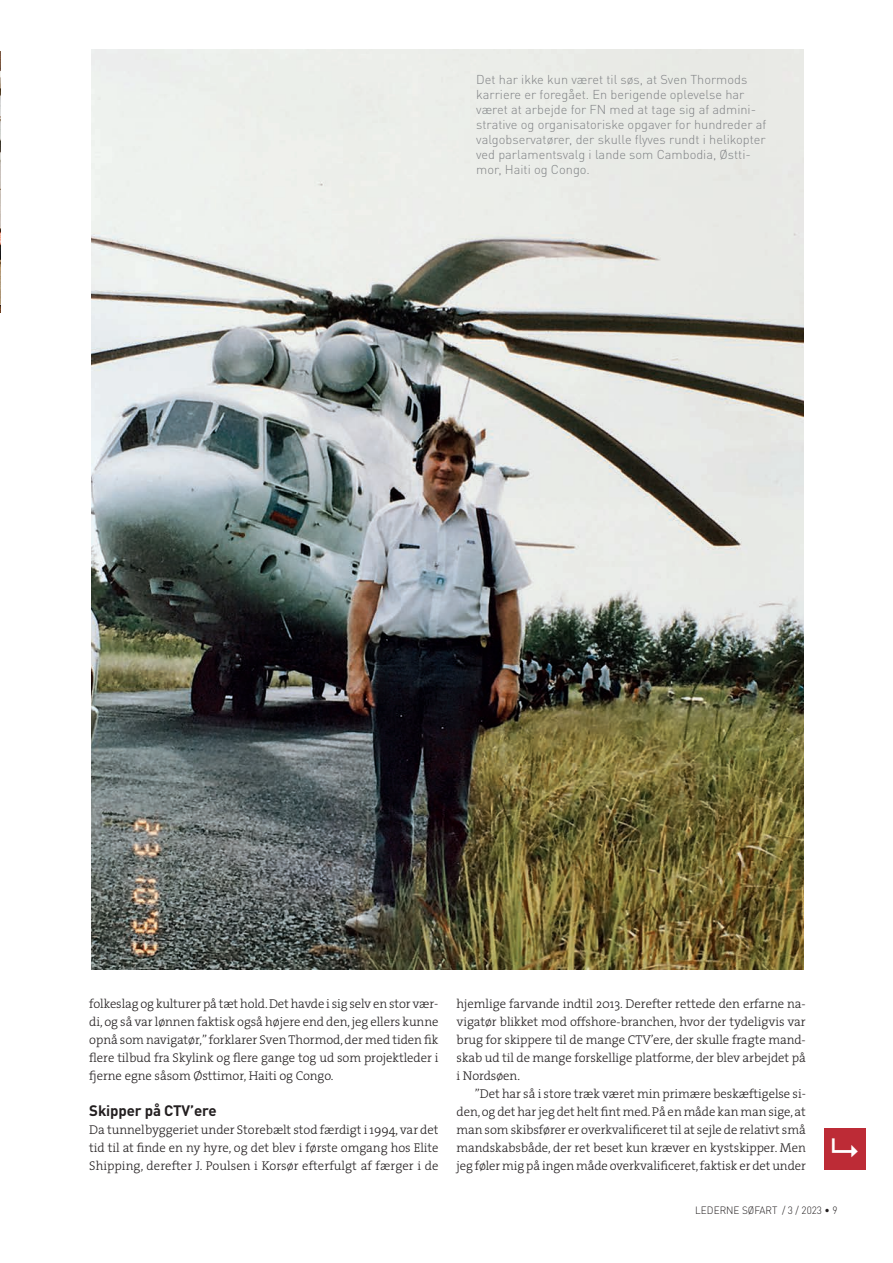
<style>
.page{position:relative;width:893px;height:1263px;background:#fff}
.page>*{position:absolute;margin:0;border:0;box-sizing:border-box;transform-origin:0 0}
.t1{font:700 15px "DINOT";letter-spacing:-.01em;color:#231f20}
.t2{font:12.75px/18px "The Serif HP3 Lig";letter-spacing:-.01em;color:#231f20;text-align:justify}
.t3{font:300 12.75px/18px "The Serif";letter-spacing:-.005em;color:#231f20;text-align:justify}
.t4{font:300 12.75px/15px "DINOT";color:#808285}
.t5{font:300 10.5px "DINOT";color:#231f20;scale:.95 1}
</style>
<div class="page">
<div style="left:824px;top:1128px;width:41px;height:41px;background:#bd2b36"></div>
<img style="left:0;top:51px;width:1px;height:262px">
<img style="left:91px;top:50px;width:712px;height:920px">
<p class="t4" style="left:476px;top:72px;width:292px">Det har ikke kun været til søs, at Sven Thormods karriere er foregået. En berigende oplevelse har været at arbejde for FN med at tage sig af admini&shy;strative og organisatoriske opgaver for hundreder af valgobservatører, der skulle flyves rundt i helikopter ved parlamentsvalg i lande som Cambodia, Østti&shy;mor, Haiti og Congo.</p>
<p class="t2" style="left:89px;top:995px;width:351px">folkeslag og kulturer på tæt hold. Det havde i sig selv en stor vær&shy;di, og så var lønnen faktisk også højere end den, jeg ellers kunne opnå som navigatør,” forklarer Sven Thormod, der med tiden fik flere tilbud fra Skylink og flere gange tog ud som projektleder i fjerne egne såsom Østtimor, Haiti og Congo.</p>
<p class="t1" style="left:89px;top:1101px;width:129px">Skipper på CTV’ere</p>
<p class="t3" style="left:89px;top:1120px;width:351px">Da tunnelbyggeriet under Storebælt stod færdigt i 1994, var det tid til at finde en ny hyre, og det blev i første omgang hos Elite Shipping, derefter J. Poulsen i Korsør efterfulgt af færger i de</p>
<p class="t3" style="left:457px;top:994px;width:351px">hjemlige farvande indtil 2013. Derefter rettede den erfarne na&shy;vigatør blikket mod offshore-branchen, hvor der tydeligvis var brug for skippere til de mange CTV’ere, der skulle fragte mand&shy;skab ud til de mange forskellige platforme, der blev arbejdet på i Nordsøen.</p>
<p class="t2" style="left:457px;top:1085px;width:351px;text-indent:18px">”Det har så i store træk været min primære beskæftigelse si&shy;den, og det har jeg det helt fint med. På en måde kan man sige, at man som skibsfører er overkvalificeret til at sejle de relativt små mandskabsbåde, der ret beset kun kræver en kystskipper. Men jeg føler mig på ingen måde overkvalificeret, faktisk er det under</p>
<p class="t5" style="left:695px;top:1204px;width:151px">LEDERNE SØFART / 3 / 2023 • 9</p>
</div>
